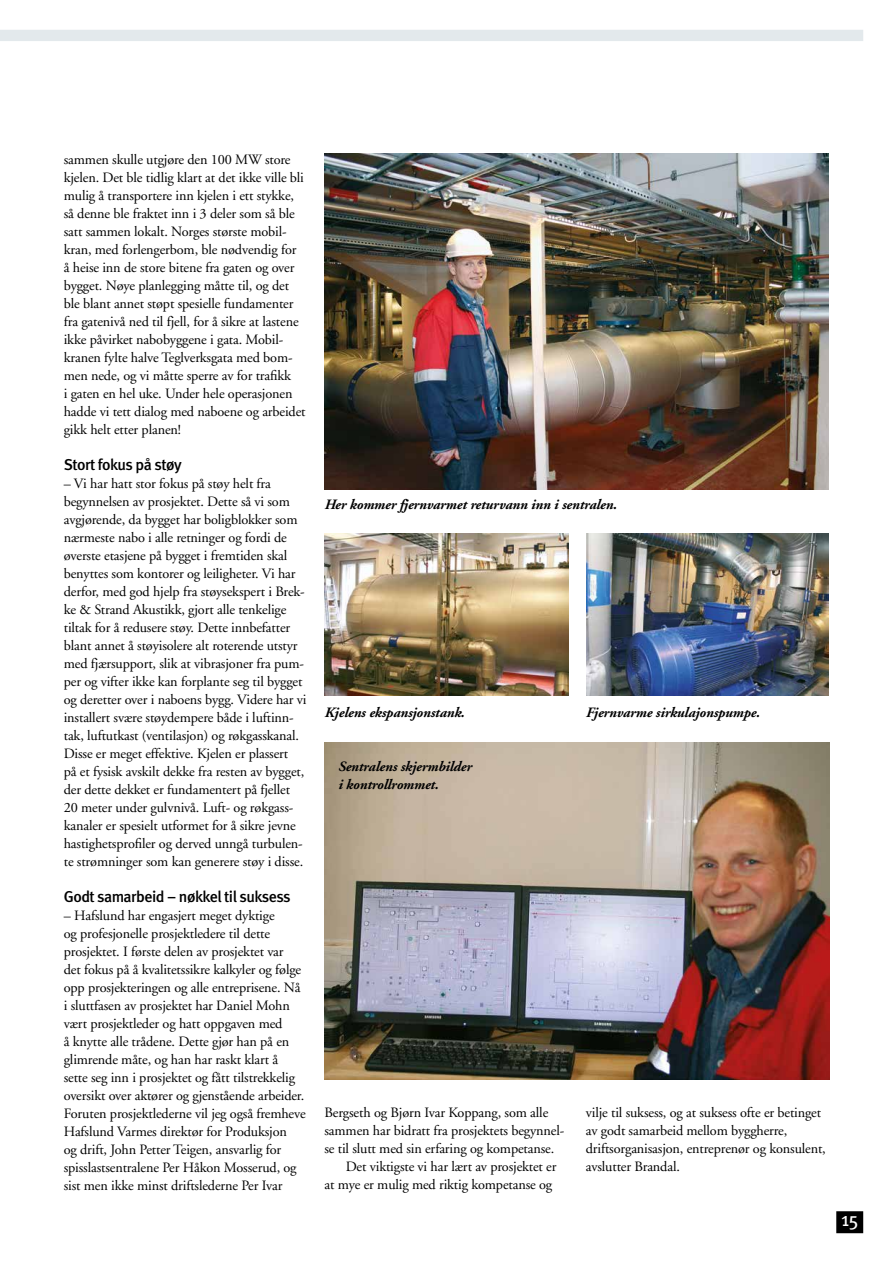
<style>
.page{position:relative;width:893px;height:1263px;background:#fff}
.page>*{position:absolute;margin:0;border:0;box-sizing:border-box;transform-origin:0 0}
.t1{font:19.5px "Meta";color:#fff}
.t2{font:500 15.75px "Meta";letter-spacing:-.03em;color:#000}
.t3{font:14.25px/18px "Adobe Garamond";letter-spacing:-.01em;color:#000}
.t4{font:italic 700 14.25px/18px "Adobe Garamond";letter-spacing:-.01em;color:#000}
</style>
<div class="page">
<div style="left:836px;top:1211px;width:27px;height:22px;background:#000;border:2px solid #000"></div>
<img style="left:325px;top:533px;width:243px;height:163px">
<img style="left:325px;top:742px;width:504px;height:337px">
<img style="left:586px;top:533px;width:242px;height:162px">
<img style="left:325px;top:153px;width:503px;height:336px">
<div style="left:0;top:30px;width:863px;height:11px;background:#e3e9ec"></div>
<p class="t3" style="left:64px;top:150px;width:243px">sammen skulle utgjøre den 100 MW store kjelen. Det ble tidlig klart at det ikke ville bli mulig å transportere inn kjelen i ett stykke, så denne ble fraktet inn i 3 deler som så ble satt sammen lokalt. Norges største mobil&shy;kran, med forlengerbom, ble nødvendig for å heise inn de store bitene fra gaten og over bygget. Nøye planlegging måtte til, og det ble blant annet støpt spesielle fundamenter fra gatenivå ned til fjell, for å sikre at lastene ikke påvirket nabobyggene i gata. Mobil&shy;kranen fylte halve Teglverksgata med bom&shy;men nede, og vi måtte sperre av for trafikk<br>i gaten en hel uke. Under hele operasjonen hadde vi tett dialog med naboene og arbeidet gikk helt etter planen!</p>
<p class="t2" style="left:64px;top:455px;width:119px">Stort fokus på støy</p>
<p class="t3" style="left:64px;top:474px;width:244px">– Vi har hatt stor fokus på støy helt fra begynnelsen av prosjektet. Dette så vi som avgjørende, da bygget har boligblokker som nærmeste nabo i alle retninger og fordi de øverste etasjene på bygget i fremtiden skal benyttes som kontorer og leiligheter. Vi har derfor, med god hjelp fra støysekspert i Brek&shy;ke &amp; Strand Akustikk, gjort alle tenkelige tiltak for å redusere støy. Dette innbefatter blant annet å støyisolere alt roterende utstyr med fjærsupport, slik at vibrasjoner fra pum&shy;per og vifter ikke kan forplante seg til bygget og deretter over i naboens bygg. Videre har vi installert svære støydempere både i luftinn&shy;tak, luftutkast (ventilasjon) og røkgasskanal.<br>Disse er meget effektive. Kjelen er plassert<br>på et fysisk avskilt dekke fra resten av bygget, der dette dekket er fundamentert på fjellet 20 meter under gulvnivå. Luft- og røkgass&shy;kanaler er spesielt utformet for å sikre jevne hastighetsprofiler og derved unngå turbulen&shy;te strømninger som kan generere støy i disse.</p>
<p class="t2" style="left:64px;top:887px;width:228px">Godt samarbeid – nøkkel til suksess</p>
<p class="t3" style="left:64px;top:906px;width:243px">– Hafslund har engasjert meget dyktige<br>og profesjonelle prosjektledere til dette prosjektet. I første delen av prosjektet var<br>det fokus på å kvalitetssikre kalkyler og følge opp prosjekteringen og alle entreprisene. Nå i sluttfasen av prosjektet har Daniel Mohn vært prosjektleder og hatt oppgaven med<br>å knytte alle trådene. Dette gjør han på en glimrende måte, og han har raskt klart å sette seg inn i prosjektet og fått tilstrekkelig oversikt over aktører og gjenstående arbeider.<br>Foruten prosjektlederne vil jeg også fremheve Hafslund Varmes direktør for Produksjon<br>og drift, John Petter Teigen, ansvarlig for spisslastsentralene Per Håkon Mosserud, og sist men ikke minst driftslederne Per Ivar</p>
<p class="t4" style="left:325px;top:496px;width:294px">Her kommer fjernvarmet returvann inn i sentralen.</p>
<p class="t4" style="left:325px;top:704px;width:142px">Kjelens ekspansjonstank.</p>
<p class="t4" style="left:586px;top:704px;width:176px">Fjernvarme sirkulajonspumpe.</p>
<p class="t4" style="left:338px;top:758px;width:135px">Sentralens skjermbilder i kontrollrommet.</p>
<p class="t3" style="left:324px;top:1104px;width:225px">Bergseth og Bjørn Ivar Koppang, som alle</p>
<p class="t3" style="left:324px;top:1122px;width:241px">sammen har bidratt fra prosjektets begynnel-</p>
<p class="t3" style="left:324px;top:1140px;width:231px">se til slutt med sin erfaring og kompetanse.</p>
<p class="t3" style="left:346px;top:1158px;width:212px">Det viktigste vi har lært av prosjektet er</p>
<p class="t3" style="left:324px;top:1176px;width:229px">at mye er mulig med riktig kompetanse og</p>
<p class="t3" style="left:586px;top:1104px;width:241px">vilje til suksess, og at suksess ofte er betinget av godt samarbeid mellom byggherre, driftsorganisasjon, entreprenør og konsulent, avslutter Brandal.</p>
<h1 class="t1" style="left:841px;top:1207px;width:19px">15</h1>
</div>
